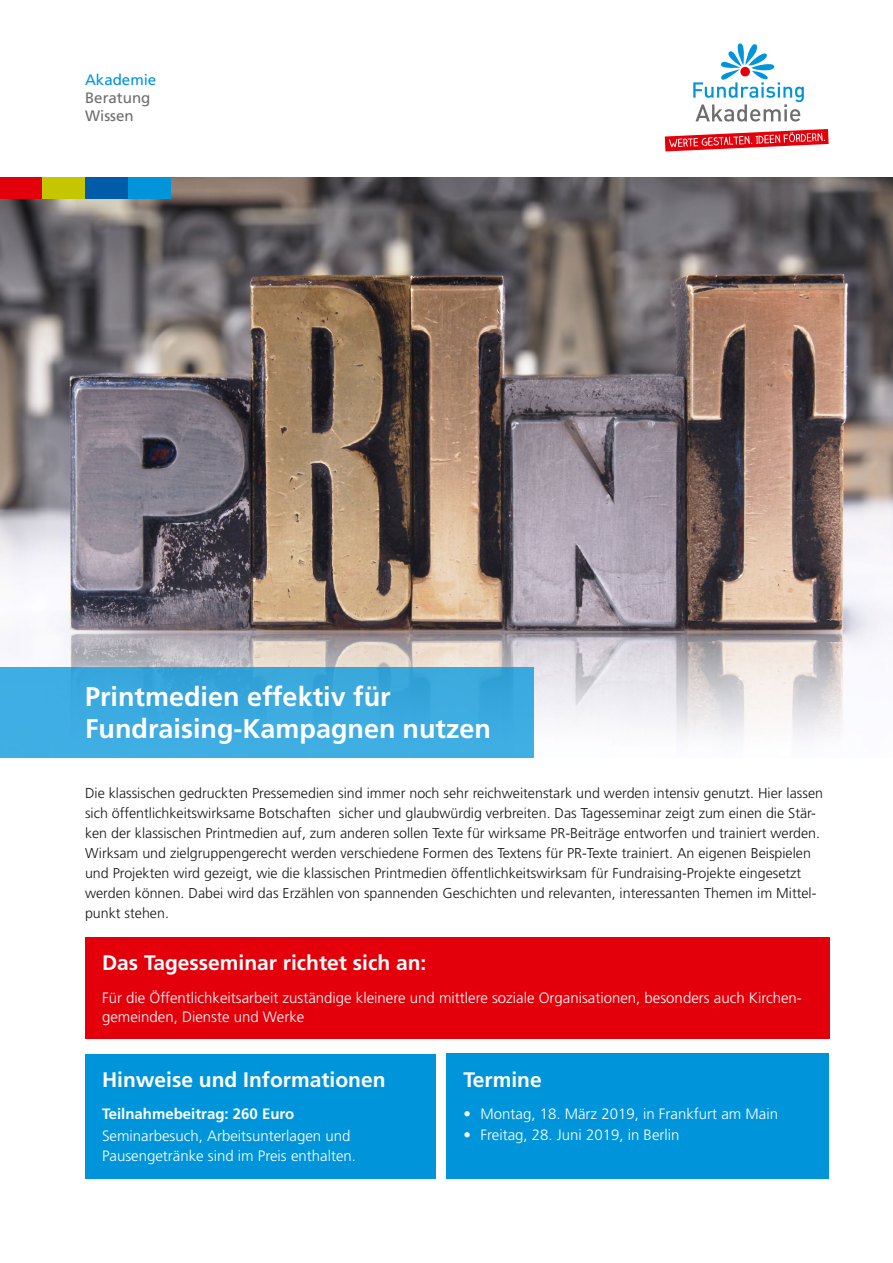
<style>
.page{position:relative;width:893px;height:1263px;background:#fff}
.page>*{position:absolute;margin:0;border:0;box-sizing:border-box;transform-origin:0 0}
.t1{font:700 27px/32.4px "Frutiger LT";color:#fff}
.t2{font:700 21px "Frutiger LT";color:#fff}
.t3{font:15.15px/18.1px "Frutiger LT";color:#6e6e6e}
.t4{font:15.15px "Frutiger LT";color:#0095db}
.t5{font:300 15px/19.5px "Frutiger LT";color:#fff}
.t6{font:700 15px "Frutiger LT";color:#fff}
.t7{font:300 14.25px/20px "Frutiger LT";color:#181716}
</style>
<div class="page">
<svg style="left:665px;top:129px;width:164px;height:22px"></svg>
<svg style="left:693px;top:43px;width:111px;height:79px"></svg>
<img style="left:0;top:177px;width:893px;height:563px">
<div style="left:128px;top:177px;width:42px;height:21px;background:#0095db"></div>
<div style="left:0;top:177px;width:43px;height:21px;background:#e3000b"></div>
<div style="left:43px;top:177px;width:42px;height:21px;background:#c5c500"></div>
<div style="left:85px;top:177px;width:43px;height:21px;background:#005ba9"></div>
<div style="left:0;top:667px;width:534px;height:90px;background:#3dabe0"></div>
<div style="left:85px;top:938px;width:744px;height:101px;background:#e3000b"></div>
<div style="left:446px;top:1054px;width:383px;height:125px;background:#0095db"></div>
<div style="left:85px;top:1054px;width:351px;height:124px;background:#0095db"></div>
<p class="t4" style="left:85px;top:71px;width:73px">Akademie</p>
<p class="t3" style="left:85px;top:89px;width:67px">Beratung<br>Wissen</p>
<h1 class="t1" style="left:85px;top:680px;width:408px">Printmedien effektiv für<br>Fundraising-Kampagnen nutzen</h1>
<p class="t7" style="left:85px;top:783px;width:739px">Die klassischen gedruckten Pressemedien sind immer noch sehr reichweitenstark und werden intensiv genutzt. Hier lassen sich öffentlichkeitswirksame Botschaften sicher und glaubwürdig verbreiten. Das Tagesseminar zeigt zum einen die Stär&shy;ken der klassischen Printmedien auf, zum anderen sollen Texte für wirksame PR-Beiträge entworfen und trainiert werden.<br>Wirksam und zielgruppengerecht werden verschiedene Formen des Textens für PR-Texte trainiert. An eigenen Beispielen und Projekten wird gezeigt, wie die klassischen Printmedien öffentlichkeitswirksam für Fundraising-Projekte eingesetzt werden können. Dabei wird das Erzählen von spannenden Geschichten und relevanten, interessanten Themen im Mittel&shy;punkt stehen.</p>
<h2 class="t2" style="left:102px;top:951px;width:326px">Das Tagesseminar richtet sich an:</h2>
<p class="t5" style="left:102px;top:988px;width:701px">Für die Öffentlichkeitsarbeit zuständige kleinere und mittlere soziale Organisationen, besonders auch Kirchen&shy;gemeinden, Dienste und Werke</p>
<h2 class="t2" style="left:102px;top:1067px;width:285px">Hinweise und Informationen</h2>
<p class="t6" style="left:102px;top:1105px;width:194px">Teilnahmebeitrag: 260 Euro</p>
<p class="t5" style="left:102px;top:1126px;width:255px">Seminarbesuch, Arbeitsunterlagen und<br>Pausengetränke sind im Preis enthalten.</p>
<h2 class="t2" style="left:463px;top:1067px;width:80px">Termine</h2>
<p class="t5" style="left:463px;top:1104px;width:316px">• Montag, 18. März 2019, in Frankfurt am Main</p>
<p class="t5" style="left:463px;top:1126px;width:217px">• Freitag, 28. Juni 2019, in Berlin</p>
</div>
